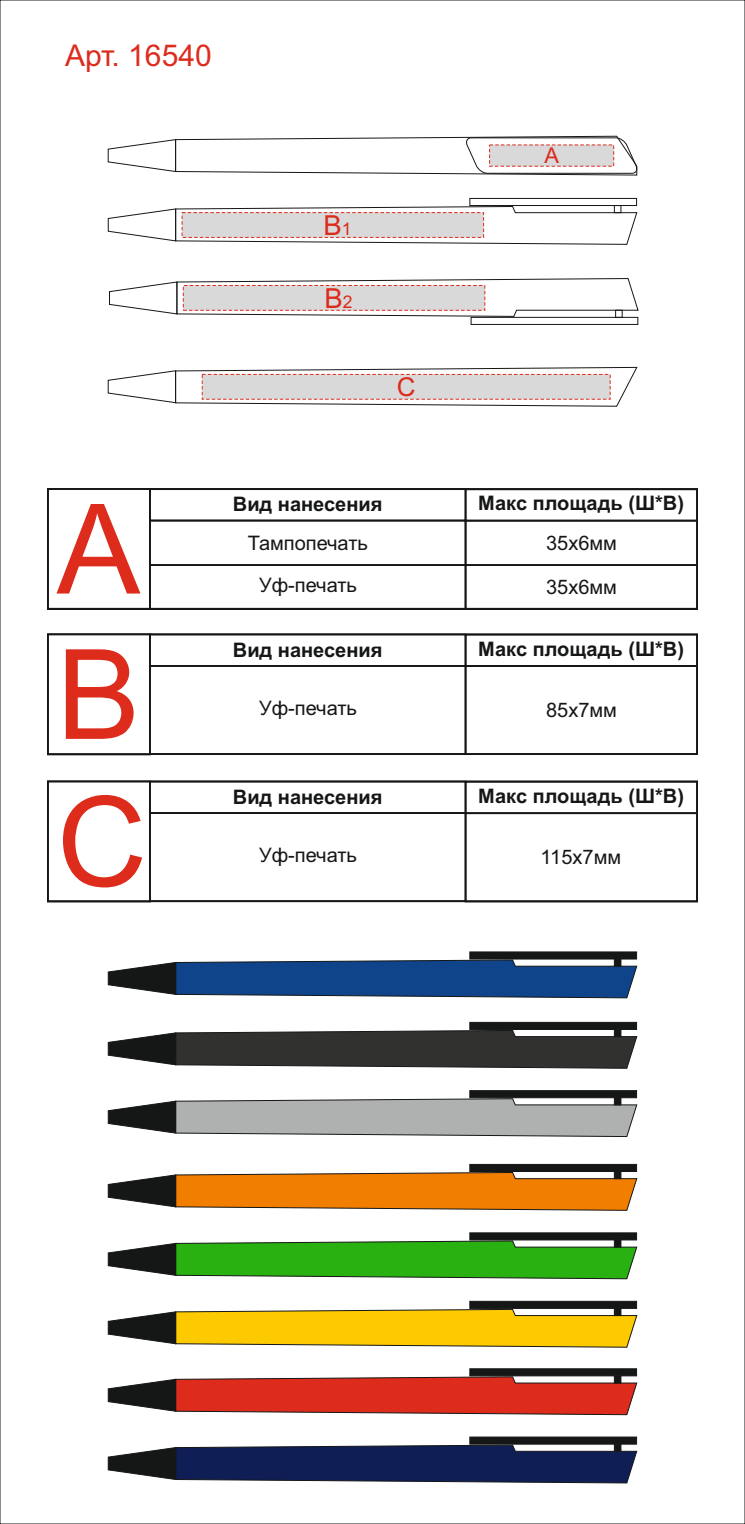
<style>
.page{position:relative;width:745px;height:1524px;background:#fff}
.page>*{position:absolute;margin:0;border:0;box-sizing:border-box;transform-origin:0 0}
.t1{font:125px "Arial";color:#dd2b1c}
.t2{font:30px "Arial";color:#dd2b1c}
.t3{font:27.5px "Arial";color:#dd2b1c}
.t4{font:26px "Arial";color:#dd2b1c}
.t5{font:21.75px "Arial";color:#dd2b1c}
.t6{font:700 20px "Arial";color:#151616}
.t7{font:20px "Arial";color:#151616}
.s1{font-size:17.5px}
</style>
<div class="page">
<svg style="left:107px;top:135px;width:531px;height:41px"></svg>
<svg style="left:107px;top:206px;width:530px;height:39px"></svg>
<svg style="left:109px;top:278px;width:529px;height:39px"></svg>
<div style="left:469px;top:198px;width:167px;height:8px;border:1px solid #151616"></div>
<div style="left:470px;top:317px;width:167px;height:8px;border:1px solid #151616"></div>
<div style="left:613px;top:205px;width:8px;height:8px;border:1px solid #151616"></div>
<div style="left:615px;top:310px;width:7px;height:8px;border:1px solid #151616"></div>
<svg style="left:107px;top:1368px;width:530px;height:47px"></svg>
<svg style="left:107px;top:367px;width:530px;height:40px"></svg>
<svg style="left:107px;top:951px;width:530px;height:47px"></svg>
<svg style="left:107px;top:1436px;width:530px;height:47px"></svg>
<svg style="left:107px;top:1021px;width:530px;height:48px"></svg>
<svg style="left:107px;top:1090px;width:530px;height:47px"></svg>
<svg style="left:107px;top:1163px;width:530px;height:48px"></svg>
<svg style="left:107px;top:1232px;width:530px;height:47px"></svg>
<svg style="left:107px;top:1300px;width:530px;height:48px"></svg>
<div style="left:149px;top:488px;width:317px;height:33px;border:2px solid #151616"></div>
<div style="left:149px;top:520px;width:317px;height:46px;border:2px solid #151616"></div>
<div style="left:149px;top:564px;width:317px;height:46px;border:2px solid #151616"></div>
<div style="left:464px;top:520px;width:233px;height:46px;border:2px solid #151616"></div>
<div style="left:464px;top:488px;width:233px;height:33px;border:2px solid #151616"></div>
<div style="left:464px;top:564px;width:233px;height:46px;border:2px solid #151616"></div>
<div style="left:47px;top:488px;width:104px;height:122px;border:2px solid #151616"></div>
<div style="left:149px;top:633px;width:317px;height:34px;border:2px solid #151616"></div>
<div style="left:149px;top:665px;width:317px;height:90px;border:2px solid #151616"></div>
<div style="left:464px;top:665px;width:233px;height:90px;border:2px solid #151616"></div>
<div style="left:464px;top:634px;width:233px;height:33px;border:2px solid #151616"></div>
<div style="left:47px;top:633px;width:104px;height:122px;border:2px solid #151616"></div>
<div style="left:149px;top:781px;width:317px;height:33px;border:2px solid #151616"></div>
<div style="left:149px;top:812px;width:317px;height:90px;border:2px solid #151616"></div>
<div style="left:464px;top:781px;width:233px;height:33px;border:2px solid #151616"></div>
<div style="left:464px;top:812px;width:233px;height:90px;border:2px solid #151616"></div>
<div style="left:47px;top:780px;width:104px;height:122px;border:2px solid #151616"></div>
<h2 class="t2" style="left:65px;top:44px;width:148px">Арт. 16540</h2>
<h3 class="t3" style="left:323px;top:215px;width:30px">B<span class="s1">1</span></h3>
<h3 class="t3" style="left:324px;top:288px;width:30px">B<span class="s1">2</span></h3>
<h3 class="t4" style="left:396px;top:377px;width:20px">C</h3>
<p class="t5" style="left:544px;top:148px;width:16px">A</p>
<h1 class="t1" style="left:57px;top:502px;width:85px">A</h1>
<p class="t6" style="left:233px;top:497px;width:151px">Вид нанесения</p>
<p class="t6" style="left:478px;top:496px;width:207px">Макс площадь (Ш*В)</p>
<p class="t7" style="left:247px;top:535px;width:122px">Тампопечать</p>
<p class="t7" style="left:545px;top:535px;width:72px">35х6мм</p>
<p class="t7" style="left:545px;top:579px;width:72px">35х6мм</p>
<p class="t7" style="left:259px;top:578px;width:99px">Уф-печать</p>
<h1 class="t1" style="left:57px;top:648px;width:85px">B</h1>
<p class="t6" style="left:233px;top:642px;width:151px">Вид нанесения</p>
<p class="t6" style="left:478px;top:641px;width:207px">Макс площадь (Ш*В)</p>
<p class="t7" style="left:259px;top:700px;width:99px">Уф-печать</p>
<p class="t7" style="left:545px;top:702px;width:72px">85х7мм</p>
<h1 class="t1" style="left:57px;top:795px;width:92px">C</h1>
<p class="t6" style="left:233px;top:789px;width:151px">Вид нанесения</p>
<p class="t6" style="left:478px;top:788px;width:207px">Макс площадь (Ш*В)</p>
<p class="t7" style="left:259px;top:848px;width:99px">Уф-печать</p>
<p class="t7" style="left:540px;top:850px;width:82px">115х7мм</p>
</div>
